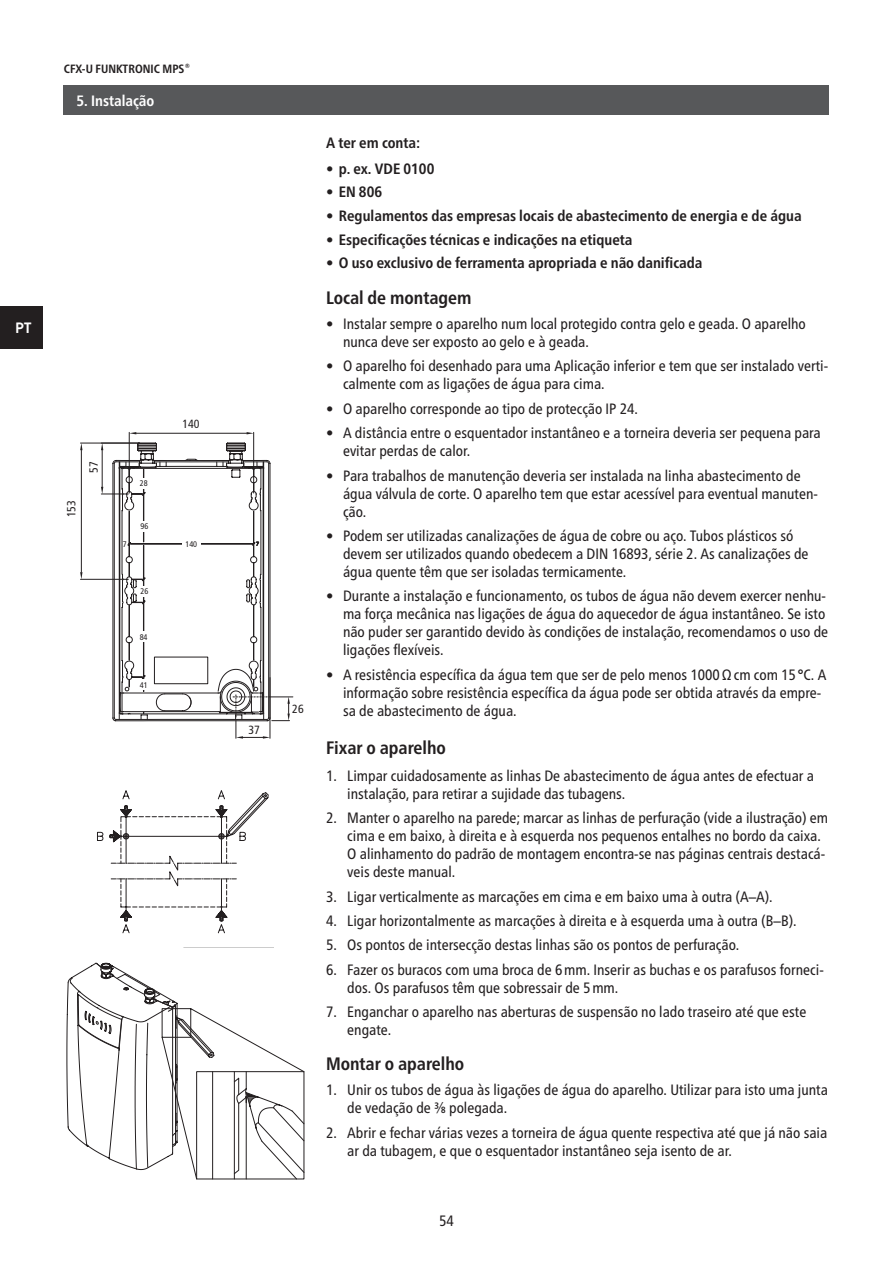
<style>
.page{position:relative;width:893px;height:1263px;background:#fff}
.page>*{position:absolute;margin:0;border:0;box-sizing:border-box;transform-origin:0 0}
.t1{font:700 condensed 18px "Frutiger Neue LTW1 G";color:#231f20}
.t2{font:condensed 15px/18px "Frutiger Neue LTW1 G";color:#231f20}
.t3{font:700 condensed 15px "Frutiger Neue LTW1 G";color:#231f20}
.t4{font:700 condensed 15px "Frutiger Neue LTW1 G";color:#fff}
.t5{font:700 15px "Brandon Text";color:#fff}
.t6{font:700 condensed 12px "Frutiger Neue LTW1 G";color:#231f20}
.t7{font:condensed 11.85px "Frutiger LT Std";color:#231f20}
.t8{font:condensed 8.1px "Frutiger LT Std";color:#231f20}
</style>
<div class="page">
<div style="left:0;top:306px;width:43px;height:43px;background:#231f20"></div>
<div style="left:64px;top:85px;width:765px;height:30px;background:#57585a"></div>
<svg style="left:97px;top:790px;width:172px;height:144px"></svg>
<hr style="left:80px;top:443px;width:60px;height:1px;background:#231f20">
<hr style="left:80px;top:579px;width:48px;height:1px;background:#231f20">
<hr style="left:81px;top:450px;width:1px;height:122px;background:#231f20">
<svg style="left:80px;top:443px;width:3px;height:7px"></svg>
<svg style="left:80px;top:572px;width:3px;height:7px"></svg>
<hr style="left:129px;top:432px;width:1px;height:61px;background:#231f20">
<hr style="left:253px;top:432px;width:1px;height:61px;background:#231f20">
<hr style="left:136px;top:433px;width:111px;height:1px;background:#231f20">
<svg style="left:129px;top:432px;width:7px;height:2px"></svg>
<svg style="left:247px;top:432px;width:7px;height:2px"></svg>
<svg style="left:101px;top:442px;width:192px;height:297px"></svg>
<svg style="left:66px;top:962px;width:239px;height:218px"></svg>
<p class="t6" style="left:64px;top:62px;width:128px">CFX-U FUNKTRONIC MPS®</p>
<p class="t4" style="left:77px;top:92px;width:79px">5. Instalação</p>
<p class="t5" style="left:15px;top:317px;width:18px">PT</p>
<p class="t7" style="left:65px;top:517px;width:19px;rotate:-90deg">153</p>
<p class="t7" style="left:87px;top:473px;width:13px;rotate:-90deg">57</p>
<p class="t8" style="left:123px;top:539px;width:5px">7</p>
<p class="t8" style="left:140px;top:478px;width:9px">28</p>
<p class="t8" style="left:141px;top:522px;width:9px">96</p>
<p class="t8" style="left:141px;top:586px;width:9px">26</p>
<p class="t8" style="left:140px;top:632px;width:9px">84</p>
<p class="t8" style="left:140px;top:680px;width:9px">41</p>
<p class="t7" style="left:183px;top:417px;width:19px">140</p>
<p class="t8" style="left:185px;top:539px;width:13px">140</p>
<p class="t7" style="left:248px;top:723px;width:13px">37</p>
<p class="t7" style="left:292px;top:702px;width:13px">26</p>
<p class="t3" style="left:326px;top:134px;width:96px">A ter em conta:</p>
<p class="t3" style="left:326px;top:159px;width:110px">• p. ex. VDE 0100</p>
<p class="t3" style="left:326px;top:183px;width:58px">• EN 806</p>
<p class="t3" style="left:326px;top:207px;width:477px">• Regulamentos das empresas locais de abastecimento de energia e de água</p>
<p class="t3" style="left:326px;top:231px;width:308px">• Especificações técnicas e indicações na etiqueta</p>
<p class="t3" style="left:326px;top:254px;width:378px">• O uso exclusivo de ferramenta apropriada e não danificada</p>
<p class="t1" style="left:326px;top:287px;width:147px">Local de montagem</p>
<p class="t2" style="left:343px;top:315px;width:464px;text-indent:-17px">• Instalar sempre o aparelho num local protegido contra gelo e geada. O aparelho nunca deve ser exposto ao gelo e à geada.</p>
<p class="t2" style="left:343px;top:357px;width:487px;text-indent:-17px">• O aparelho foi desenhado para uma Aplicação inferior e tem que ser instalado verti&shy;calmente com as ligações de água para cima.</p>
<p class="t2" style="left:326px;top:399px;width:313px">• O aparelho corresponde ao tipo de protecção IP 24.</p>
<p class="t2" style="left:343px;top:424px;width:479px;text-indent:-17px">• A distância entre o esquentador instantâneo e a torneira deveria ser pequena para evitar perdas de calor.</p>
<p class="t2" style="left:343px;top:466px;width:476px;text-indent:-17px">• Para trabalhos de manutenção deveria ser instalada na linha abastecimento de água válvula de corte. O aparelho tem que estar acessível para eventual manuten&shy;ção.</p>
<p class="t2" style="left:343px;top:527px;width:467px;text-indent:-17px">• Podem ser utilizadas canalizações de água de cobre ou aço. Tubos plásticos só devem ser utilizados quando obedecem a DIN 16893, série 2. As canalizações de água quente têm que ser isoladas termicamente.</p>
<p class="t2" style="left:343px;top:587px;width:487px;text-indent:-17px">• Durante a instalação e funcionamento, os tubos de água não devem exercer nenhu&shy;ma força mecânica nas ligações de água do aquecedor de água instantâneo. Se isto não puder ser garantido devido às condições de instalação, recomendamos o uso de ligações flexíveis.</p>
<p class="t2" style="left:343px;top:665px;width:485px;text-indent:-17px">• A resistência específica da água tem que ser de pelo menos 1000Ωcm com 15 °C. A informação sobre resistência específica da água pode ser obtida através da empre&shy;sa de abastecimento de água.</p>
<p class="t1" style="left:326px;top:737px;width:121px">Fixar o aparelho</p>
<p class="t2" style="left:347px;top:766px;width:468px;text-indent:-21px">1. Limpar cuidadosamente as linhas De abastecimento de água antes de efectuar a instalação, para retirar a sujidade das tubagens.</p>
<p class="t2" style="left:347px;top:809px;width:482px;text-indent:-21px">2. Manter o aparelho na parede; marcar as linhas de perfuração (vide a ilustração) em cima e em baixo, à direita e à esquerda nos pequenos entalhes no bordo da caixa.<br>O alinhamento do padrão de montagem encontra-se nas páginas centrais destacá&shy;veis deste manual.</p>
<p class="t2" style="left:326px;top:887px;width:448px">3. Ligar verticalmente as marcações em cima e em baixo uma à outra (A–A).</p>
<p class="t2" style="left:326px;top:912px;width:472px">4. Ligar horizontalmente as marcações à direita e à esquerda uma à outra (B–B).</p>
<p class="t2" style="left:326px;top:936px;width:415px">5. Os pontos de intersecção destas linhas são os pontos de perfuração.</p>
<p class="t2" style="left:347px;top:960px;width:478px;text-indent:-21px">6. Fazer os buracos com uma broca de 6mm. Inserir as buchas e os parafusos forneci&shy;dos. Os parafusos têm que sobressair de 5mm.</p>
<p class="t2" style="left:347px;top:1003px;width:461px;text-indent:-21px">7. Enganchar o aparelho nas aberturas de suspensão no lado traseiro até que este engate.</p>
<p class="t1" style="left:326px;top:1053px;width:140px">Montar o aparelho</p>
<p class="t2" style="left:347px;top:1081px;width:482px;text-indent:-21px">1. Unir os tubos de água às ligações de água do aparelho. Utilizar para isto uma junta de vedação de 3/8 polegada.</p>
<p class="t2" style="left:347px;top:1123px;width:482px;text-indent:-21px">2. Abrir e fechar várias vezes a torneira de água quente respectiva até que já não saia ar da tubagem, e que o esquentador instantâneo seja isento de ar.</p>
<p class="t2" style="left:439px;top:1212px;width:16px">54</p>
</div>
